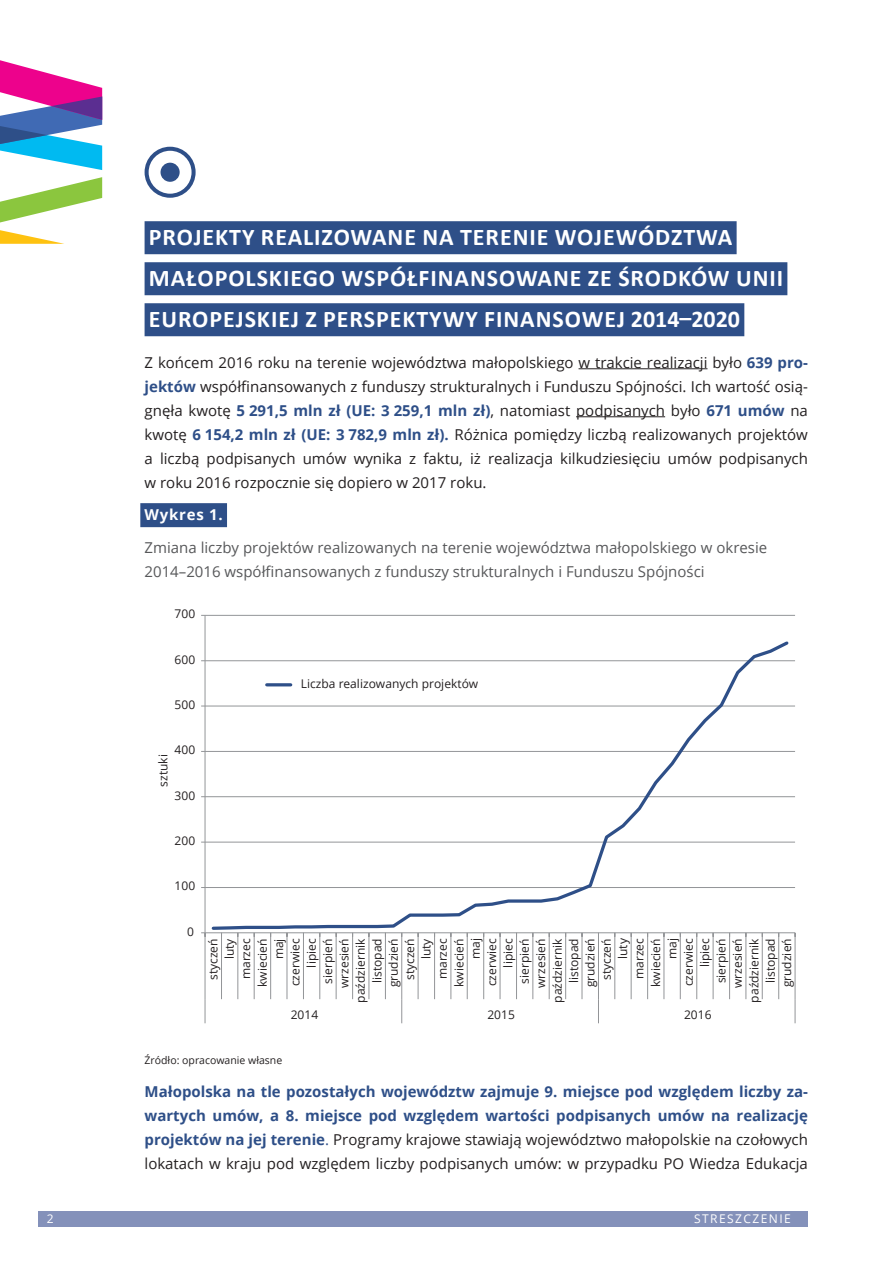
<style>
.page{position:relative;width:893px;height:1263px;background:#fff}
.page>*{position:absolute;margin:0;border:0;box-sizing:border-box;transform-origin:0 0}
.rozdzial{font:700 24px "Calibri";letter-spacing:.04em;color:#fff}
.t1{font:15px/24px "Open Sans";color:#231f20;text-align:justify}
.t2{font:700 15px/24px "Open Sans";color:#2e4f88;text-align:justify}
.tytul_tabeli_itp{font:15px/24px "Open Sans";color:#57585a}
.tabela_itp{font:700 15px "Open Sans";letter-spacing:.05em;color:#fff}
.t3{font:12px/16.4px "Open Sans";color:#231f20;text-align:right}
.pagina_L{font:12px "Open Sans";letter-spacing:.12em;color:#fff}
.źródło{font:10.5px "Open Sans";color:#231f20}
.s1{font-weight:700;color:#2e4f88}
.s2{font-weight:400}
.s3{font-weight:400;color:#231f20}
</style>
<div class="page">
<svg style="left:0;top:177px;width:102px;height:45px"></svg>
<svg style="left:0;top:60px;width:102px;height:110px"></svg>
<svg style="left:0;top:230px;width:64px;height:14px"></svg>
<div style="left:38px;top:1211px;width:770px;height:16px;background:#8491ba"></div>
<div style="left:145px;top:221px;width:592px;height:33px;background:#2e4f88"></div>
<div style="left:145px;top:262px;width:642px;height:33px;background:#2e4f88"></div>
<div style="left:145px;top:303px;width:599px;height:33px;background:#2e4f88"></div>
<hr style="left:579px;top:368px;width:128px;height:1px;background:#231f20">
<hr style="left:576px;top:416px;width:89px;height:1px;background:#231f20">
<div style="left:140px;top:503px;width:87px;height:24px;background:#2e4f88"></div>
<hr style="left:205px;top:615px;width:590px;height:1px;background:#939598">
<hr style="left:205px;top:660px;width:590px;height:1px;background:#939598">
<hr style="left:205px;top:706px;width:590px;height:1px;background:#939598">
<hr style="left:205px;top:751px;width:590px;height:1px;background:#939598">
<hr style="left:205px;top:796px;width:590px;height:1px;background:#939598">
<hr style="left:205px;top:842px;width:590px;height:1px;background:#939598">
<hr style="left:205px;top:887px;width:590px;height:1px;background:#939598">
<hr style="left:205px;top:615px;width:1px;height:318px;background:#939598">
<hr style="left:205px;top:932px;width:590px;height:1px;background:#939598">
<hr style="left:795px;top:933px;width:1px;height:66px;background:#939598">
<hr style="left:778px;top:933px;width:1px;height:66px;background:#939598">
<hr style="left:762px;top:933px;width:1px;height:66px;background:#939598">
<hr style="left:745px;top:933px;width:1px;height:66px;background:#939598">
<hr style="left:729px;top:933px;width:1px;height:66px;background:#939598">
<hr style="left:713px;top:933px;width:1px;height:66px;background:#939598">
<hr style="left:696px;top:933px;width:1px;height:66px;background:#939598">
<hr style="left:680px;top:933px;width:1px;height:66px;background:#939598">
<hr style="left:664px;top:933px;width:1px;height:66px;background:#939598">
<hr style="left:647px;top:933px;width:1px;height:66px;background:#939598">
<hr style="left:631px;top:933px;width:1px;height:66px;background:#939598">
<hr style="left:614px;top:933px;width:1px;height:66px;background:#939598">
<hr style="left:598px;top:933px;width:1px;height:66px;background:#939598">
<hr style="left:582px;top:933px;width:1px;height:66px;background:#939598">
<hr style="left:565px;top:933px;width:1px;height:66px;background:#939598">
<hr style="left:549px;top:933px;width:1px;height:66px;background:#939598">
<hr style="left:532px;top:933px;width:1px;height:66px;background:#939598">
<hr style="left:516px;top:933px;width:1px;height:66px;background:#939598">
<hr style="left:500px;top:933px;width:1px;height:66px;background:#939598">
<hr style="left:483px;top:933px;width:1px;height:66px;background:#939598">
<hr style="left:467px;top:933px;width:1px;height:66px;background:#939598">
<hr style="left:450px;top:933px;width:1px;height:66px;background:#939598">
<hr style="left:434px;top:933px;width:1px;height:66px;background:#939598">
<hr style="left:418px;top:933px;width:1px;height:66px;background:#939598">
<hr style="left:401px;top:933px;width:1px;height:66px;background:#939598">
<hr style="left:385px;top:933px;width:1px;height:66px;background:#939598">
<hr style="left:369px;top:933px;width:1px;height:66px;background:#939598">
<hr style="left:352px;top:933px;width:1px;height:66px;background:#939598">
<hr style="left:336px;top:933px;width:1px;height:66px;background:#939598">
<hr style="left:319px;top:933px;width:1px;height:66px;background:#939598">
<hr style="left:303px;top:933px;width:1px;height:66px;background:#939598">
<hr style="left:287px;top:933px;width:1px;height:66px;background:#939598">
<hr style="left:270px;top:933px;width:1px;height:66px;background:#939598">
<hr style="left:254px;top:933px;width:1px;height:66px;background:#939598">
<hr style="left:237px;top:933px;width:1px;height:66px;background:#939598">
<hr style="left:221px;top:933px;width:1px;height:66px;background:#939598">
<hr style="left:205px;top:933px;width:1px;height:66px;background:#939598">
<svg style="left:201px;top:932px;width:5px;height:5px"></svg>
<svg style="left:795px;top:999px;width:1px;height:24px"></svg>
<svg style="left:598px;top:999px;width:1px;height:24px"></svg>
<svg style="left:401px;top:999px;width:1px;height:24px"></svg>
<svg style="left:205px;top:999px;width:1px;height:24px"></svg>
<svg style="left:210px;top:641px;width:581px;height:289px"></svg>
<hr style="left:267px;top:683px;width:24px;height:3px;background:#2e4f88">
<div style="left:145px;top:147px;width:51px;height:51px;border:4px solid #2e4f88;border-radius:50%"></div>
<div style="left:161px;top:163px;width:19px;height:19px;background:#2e4f88;border-radius:50%"></div>
<p class="pagina_L" style="left:47px;top:1211px;width:8px">2</p>
<p class="rozdzial" style="left:149px;top:221px;width:585px">PROJEKTY REALIZOWANE NA TERENIE WOJEWÓDZTWA</p>
<p class="rozdzial" style="left:149px;top:262px;width:636px">MAŁOPOLSKIEGO WSPÓŁFINANSOWANE ZE ŚRODKÓW UNII</p>
<p class="rozdzial" style="left:149px;top:303px;width:593px">EUROPEJSKIEJ Z PERSPEKTYWY FINANSOWEJ 2014–2020</p>
<p class="t1" style="left:145px;top:350px;width:665px">Z końcem 2016 roku na terenie województwa małopolskiego w trakcie realizacji było <span class="s1">639 pro&shy;jektów</span> współfinansowanych z funduszy strukturalnych i Funduszu Spójności. Ich wartość osią&shy;gnęła kwotę <span class="s1">5 291,5 mln zł (UE: 3 259,1 mln zł)</span>, natomiast podpisanych było <span class="s1">671 umów</span> na kwotę <span class="s1">6 154,2 mln zł (UE: 3 782,9 mln zł).</span> Różnica pomiędzy liczbą realizowanych projektów a liczbą podpisanych umów wynika z faktu, iż realizacja kilkudziesięciu umów podpisanych w roku 2016 rozpocznie się dopiero w 2017 roku.</p>
<p class="tabela_itp" style="left:145px;top:504px;width:80px">Wykres 1.</p>
<p class="tytul_tabeli_itp" style="left:145px;top:535px;width:624px">Zmiana liczby projektów realizowanych na terenie województwa małopolskiego w okresie<br>2014–2016 współfinansowanych z funduszy strukturalnych i Funduszu Spójności</p>
<p class="t3" style="left:175px;top:605px;width:22px">700</p>
<p class="t3" style="left:175px;top:651px;width:22px">600</p>
<p class="t3" style="left:175px;top:696px;width:22px">500</p>
<p class="t3" style="left:175px;top:741px;width:22px">400</p>
<p class="t3" style="left:155px;top:786px;width:34px;rotate:-90deg">sztuki</p>
<p class="t3" style="left:175px;top:787px;width:22px">300</p>
<p class="t3" style="left:175px;top:832px;width:22px">200</p>
<p class="t3" style="left:175px;top:877px;width:22px">100</p>
<p class="t3" style="left:301px;top:675px;width:179px">Liczba realizowanych projektów</p>
<p class="t3" style="left:187px;top:923px;width:8px">0</p>
<p class="t3" style="left:205px;top:1003px;width:66px;rotate:-90deg">styczeń luty<br>marzec kwiecień maj czerwiec lipiec sierpień wrzesień październik listopad grudzień styczeń luty<br>marzec kwiecień maj czerwiec lipiec sierpień wrzesień październik listopad grudzień styczeń luty<br>marzec kwiecień maj czerwiec lipiec sierpień wrzesień październik listopad grudzień</p>
<p class="t3" style="left:291px;top:1006px;width:29px">2014</p>
<p class="t3" style="left:487px;top:1006px;width:29px">2015</p>
<p class="t3" style="left:684px;top:1006px;width:29px">2016</p>
<p class="źródło" style="left:145px;top:1053px;width:139px">Źródło: opracowanie własne</p>
<p class="t2" style="left:145px;top:1079px;width:665px">Małopolska na tle pozostałych województw zajmuje 9. miejsce pod względem liczby za&shy;wartych umów, a 8. miejsce pod względem wartości podpisanych umów na realizację projektów na jej terenie<span class="s2">.</span> <span class="s3">Programy krajowe stawiają województwo małopolskie na czołowych lokatach w kraju pod względem liczby podpisanych umów: w przypadku PO Wiedza Edukacja</span></p>
<p class="pagina_L" style="left:694px;top:1211px;width:98px">STRESZCZENIE</p>
</div>
